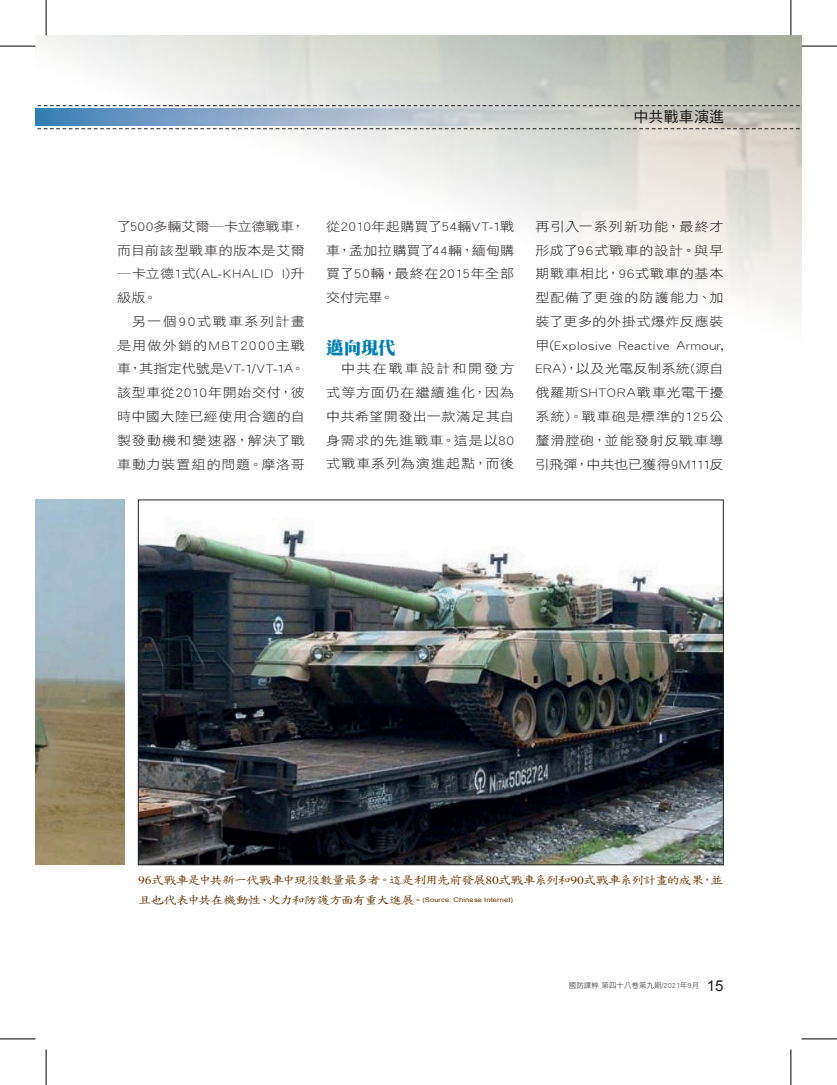
<style>
.page{position:relative;width:837px;height:1085px;background:#fff}
.page>*{position:absolute;margin:0;border:0;box-sizing:border-box;transform-origin:0 0}
.t1{font:17.5px "DF Ming Std W12";color:#007eb4}
.t2{font:15px "DF Hei Std W5";letter-spacing:.01em;color:#231f20}
.t3{font:12.75px/23.8px "DF Hei Std W3";letter-spacing:.04em;color:#231f20;text-align:justify;scale:1.1 1}
.t4{font:11.25px/19.8px "DF Kai Shu SB Estd BF";letter-spacing:-.09em;color:#643400;scale:1.2 1}
.t5{font:7.5px "DF Hei Std W3";color:#231f20}
.s1{font-family:"Times New Roman"}
.s2{font-family:"Arial";font-size:6.25px}
.s3{font-family:"Arial";font-size:15px}
</style>
<div class="page">
<img style="left:35px;top:500px;width:89px;height:364px">
<img style="left:140px;top:522px;width:581px;height:340px">
<img style="left:35px;top:35px;width:766px;height:281px">
<hr style="left:0;top:46px;width:35px;height:1px;background:#000">
<hr style="left:801px;top:46px;width:35px;height:1px;background:#000">
<hr style="left:0;top:1038px;width:35px;height:1px;background:#000">
<hr style="left:801px;top:1038px;width:35px;height:1px;background:#000">
<hr style="left:46px;top:0;width:1px;height:35px;background:#000">
<hr style="left:46px;top:1049px;width:1px;height:35px;background:#000">
<hr style="left:790px;top:0;width:1px;height:35px;background:#000">
<hr style="left:790px;top:1049px;width:1px;height:35px;background:#000">
<p class="t2" style="left:633px;top:109px;width:92px">中共戰車演進</p>
<p class="t3" style="left:117px;top:214px;width:172px">了500多輛艾爾─卡立德戰車，而目前該型戰車的版本是艾爾─卡立德1式(AL-KHALID I)升級版。</p>
<p class="t3" style="left:117px;top:309px;width:172px;text-indent:15px">另一個90式戰車系列計畫是用做外銷的MBT2000主戰車，其指定代號是VT-1/VT-1A。該型車從2010年開始交付，彼時中國大陸已經使用合適的自製發動機和變速器，解決了戰車動力裝置組的問題。摩洛哥</p>
<p class="t3" style="left:326px;top:214px;width:172px">從2010年起購買了54輛VT-1戰車，孟加拉購買了44輛，緬甸購買了50輛，最終在2015年全部交付完畢。</p>
<h1 class="t1" style="left:326px;top:338px;width:71px">邁向現代</h1>
<p class="t3" style="left:326px;top:356px;width:172px;text-indent:15px">中共在戰車設計和開發方式等方面仍在繼續進化，因為中共希望開發出一款滿足其自身需求的先進戰車。這是以80式戰車系列為演進起點，而後</p>
<p class="t3" style="left:535px;top:214px;width:172px">再引入一系列新功能，最終才形成了96式戰車的設計。與早期戰車相比，96式戰車的基本型配備了更強的防護能力、加裝了更多的外掛式爆炸反應裝甲(Explosive Reactive Armour, ERA)，以及光電反制系統(源自俄羅斯SHTORA戰車光電干擾系統)。戰車砲是標準的125公釐滑膛砲，並能發射反戰車導引飛彈，中共也已獲得9M111反</p>
<p class="t4" style="left:138px;top:870px;width:489px"><span class="s1">96</span>式戰車是中共新一代戰車中現役數量最多者。這是利用先前發展<span class="s1">80</span>式戰車系列和<span class="s1">90</span>式戰車系列計畫的成果，並且也代表中共在機動性、火力和防護方面有重大進展。<span class="s2">(Source: Chinese Internet)</span></p>
<p class="t5" style="left:568px;top:981px;width:156px">國防譯粹 第四十八卷第九期/2021年9月 <span class="s3">15</span></p>
</div>
